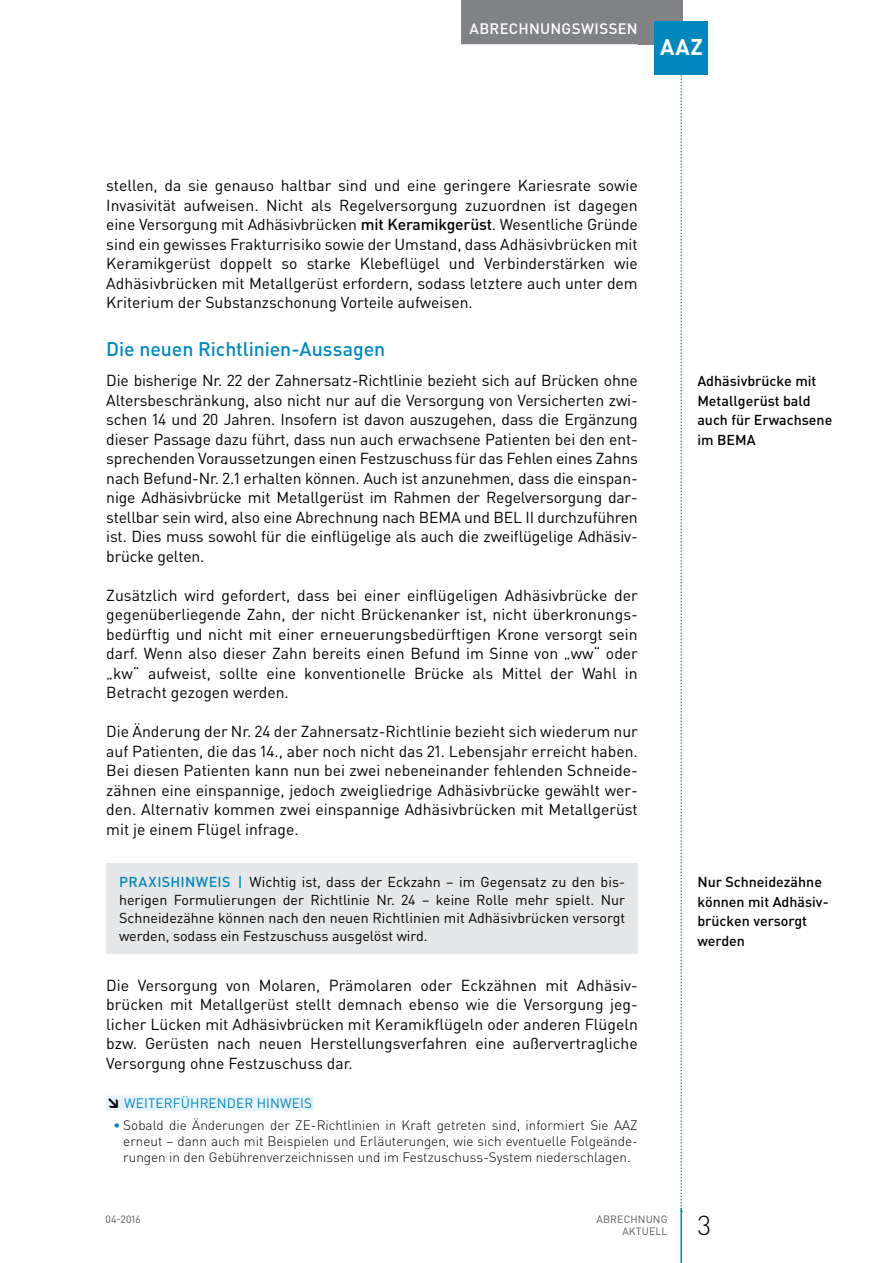
<style>
.page{position:relative;width:893px;height:1263px;background:#fff}
.page>*{position:absolute;margin:0;border:0;box-sizing:border-box;transform-origin:0 0}
.t1{font:300 27px "DIN Pro";color:#000}
.t2{font:700 22.5px "DIN Pro";color:#fff}
.t3{font:500 19.5px "DIN Pro";color:#0088be}
.t4{font:15.75px/19.5px "DIN Pro";color:#000;text-align:justify}
.t5{font:500 15px "DIN Pro";letter-spacing:.015em;color:#fff}
.t6{font:14.25px/18px "DIN Pro";color:#000}
.t7{font:500 14.25px/19.5px "DIN Pro";color:#000}
.t8{font:500 14.25px "DIN Pro";color:#0088be}
.t9{font:300 13.5px/15.8px "DIN Pro";color:#000;text-align:justify}
.t10{font:13.5px "DIN Pro";letter-spacing:.01em;color:#0088be}
.t11{font:10.5px/12.8px "DIN Pro";letter-spacing:.01em;color:#58595b;text-align:right}
.s1{font-weight:500}
.s2{font-weight:500;color:#0088be}
.s3{font-weight:900;color:#000}
</style>
<div class="page">
<svg style="left:680px;top:74px;width:2px;height:1134px"></svg>
<div style="left:638px;top:0;width:44px;height:44px;background:#808285"></div>
<hr style="left:680px;top:1208px;width:2px;height:55px;background:#0088be">
<div style="left:461px;top:0;width:185px;height:44px;background:#808285"></div>
<div style="left:655px;top:21px;width:53px;height:53px;background:#0088be"></div>
<div style="left:106px;top:1096px;width:208px;height:15px;background:#e6f3f8"></div>
<div style="left:106px;top:863px;width:532px;height:90px;background:#e6e7e8"></div>
<p class="t5" style="left:470px;top:18px;width:170px">Abrechnungswissen</p>
<h2 class="t2" style="left:660px;top:32px;width:44px">AAZ</h2>
<p class="t4" style="left:106px;top:175px;width:533px">stellen, da sie genauso haltbar sind und eine geringere Kariesrate sowie Invasivität aufweisen. Nicht als Regelversorgung zuzuordnen ist dagegen eine Versorgung mit Adhäsivbrücken <span class="s1">mit Keramikgerüst</span>. Wesentliche Gründe sind ein gewisses Frakturrisiko sowie der Umstand, dass Adhäsivbrücken mit Keramikgerüst doppelt so starke Klebeflügel und Verbinderstärken wie Adhäsivbrücken mit Metallgerüst erfordern, sodass letztere auch unter dem Kriterium der Substanzschonung Vorteile aufweisen.</p>
<p class="t3" style="left:106px;top:336px;width:280px">Die neuen Richtlinien-Aussagen</p>
<p class="t4" style="left:106px;top:370px;width:533px">Die bisherige Nr. 22 der Zahnersatz-Richtlinie bezieht sich auf Brücken ohne Altersbeschränkung, also nicht nur auf die Versorgung von Versicherten zwi&shy;schen 14 und 20 Jahren. Insofern ist davon auszugehen, dass die Ergänzung dieser Passage dazu führt, dass nun auch erwachsene Patienten bei den ent&shy;sprechenden Voraussetzungen einen Festzuschuss für das Fehlen eines Zahns nach Befund-Nr. 2.1 erhalten können. Auch ist anzunehmen, dass die einspan&shy;nige Adhäsivbrücke mit Metallgerüst im Rahmen der Regelversorgung dar&shy;stellbar sein wird, also eine Abrechnung nach BEMA und BEL II durchzuführen ist. Dies muss sowohl für die einflügelige als auch die zweiflügelige Adhäsiv&shy;brücke gelten.</p>
<p class="t4" style="left:106px;top:585px;width:533px;text-align:left">Zusätzlich wird gefordert, dass bei einer einflügeligen Adhäsivbrücke der gegenüberliegende Zahn, der nicht Brückenanker ist, nicht überkronungs&shy;bedürftig und nicht mit einer erneuerungsbedürftigen Krone versorgt sein darf. Wenn also dieser Zahn bereits einen Befund im Sinne von „ww“ oder „kw“ aufweist, sollte eine konventionelle Brücke als Mittel der Wahl in Betracht gezogen werden.</p>
<p class="t4" style="left:106px;top:721px;width:533px">Die Änderung der Nr. 24 der Zahnersatz-Richtlinie bezieht sich wiederum nur auf Patienten, die das 14., aber noch nicht das 21. Lebensjahr erreicht haben.<br>Bei diesen Patienten kann nun bei zwei nebeneinander fehlenden Schneide&shy;zähnen eine einspannige, jedoch zweigliedrige Adhäsivbrücke gewählt wer&shy;den. Alternativ kommen zwei einspannige Adhäsivbrücken mit Metallgerüst mit je einem Flügel infrage.</p>
<p class="t8" style="left:119px;top:872px;width:47px">PRAXISHINWEIS</p>
<p class="t6" style="left:119px;top:872px;width:508px;text-indent:119px"><span class="s2">|</span> Wichtig ist, dass der Eckzahn – im Gegensatz zu den bis&shy;herigen Formulierungen der Richtlinie Nr. 24 – keine Rolle mehr spielt. Nur Schneidezähne können nach den neuen Richtlinien mit Adhäsivbrücken versorgt werden, sodass ein Festzuschuss ausgelöst wird.</p>
<p class="t4" style="left:106px;top:975px;width:533px;text-align:left">Die Versorgung von Molaren, Prämolaren oder Eckzähnen mit Adhäsiv&shy;brücken mit Metallgerüst stellt demnach ebenso wie die Versorgung jeg&shy;licher Lücken mit Adhäsivbrücken mit Keramikflügeln oder anderen Flügeln bzw. Gerüsten nach neuen Herstellungsverfahren eine außervertragliche Versorgung ohne Festzuschuss dar.</p>
<p class="t10" style="left:106px;top:1094px;width:207px"><span class="s3">↘</span> WEITERFÜHRENDER HINWEIS</p>
<p class="t9" style="left:123px;top:1117px;width:516px;text-indent:-10px"><span class="s2">•</span> Sobald die Änderungen der ZE-Richtlinien in Kraft getreten sind, informiert Sie AAZ erneut – dann auch mit Beispielen und Erläuterungen, wie sich eventuelle Folgeände&shy;rungen in den Gebührenverzeichnissen und im Festzuschuss-System niederschlagen.</p>
<p class="t7" style="left:697px;top:371px;width:137px">Adhäsivbrücke mit<br>Metallgerüst bald auch für Erwachsene im BEMA</p>
<p class="t7" style="left:697px;top:872px;width:133px">N ur Schneidezähne können mit Adhäsiv&shy;brücken versorgt werden</p>
<p class="t11" style="left:106px;top:1212px;width:37px">04-2016</p>
<p class="t11" style="left:597px;top:1212px;width:72px">ABRECHNUNG<br>AKTUELL</p>
<h1 class="t1" style="left:697px;top:1207px;width:15px">3</h1>
</div>
